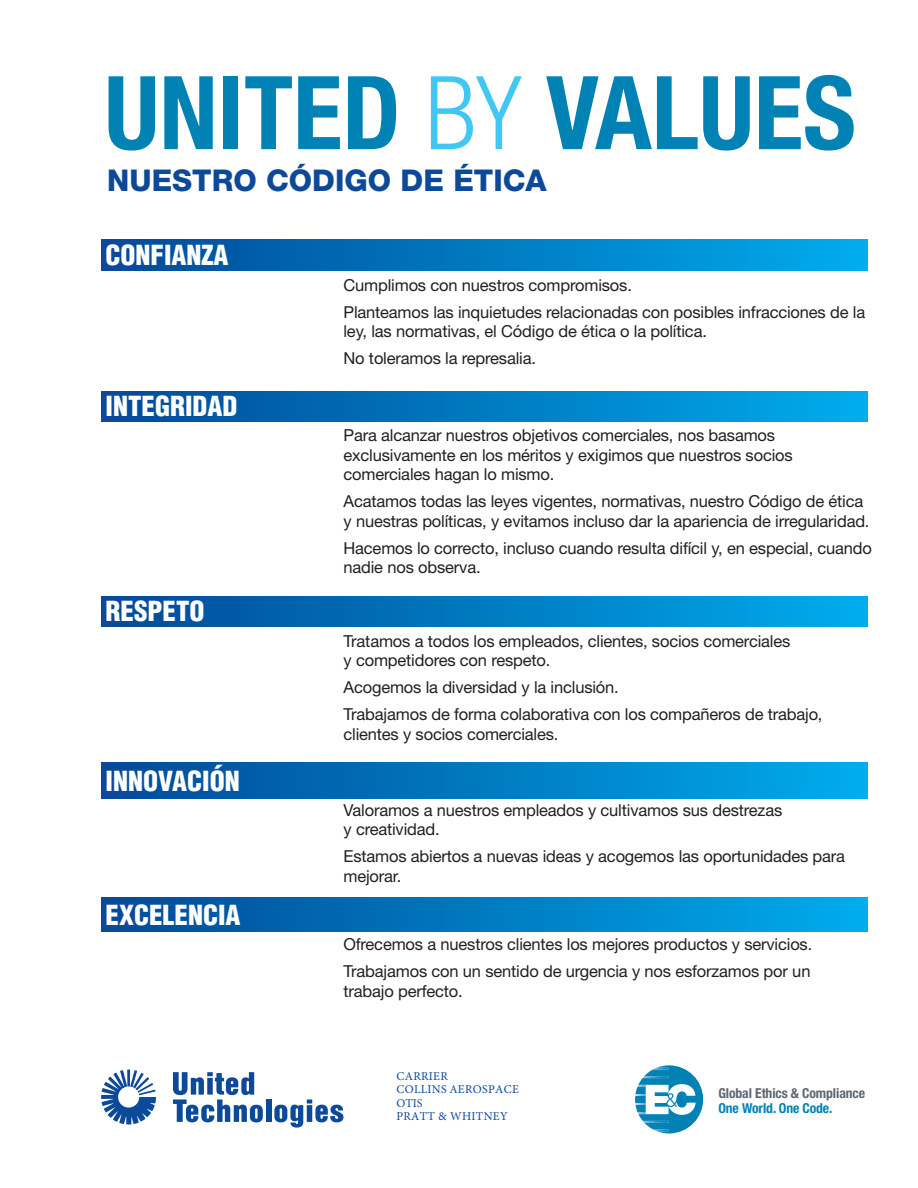
<style>
.page{position:relative;width:918px;height:1188px;background:#fff}
.page>*{position:absolute;margin:0;border:0;box-sizing:border-box;transform-origin:0 0}
.t1{font:700 condensed 102px "Helvetica Neue LT Std";color:#0082b5}
.t2{font:800 30px "Helvetica Neue LT Std";color:#0d4999}
.subhead3_condensed{font:900 condensed 27px "Helvetica LT Std";color:#fff}
.Body_copy{font:16.5px/19.5px "Helvetica Neue LT Std";letter-spacing:-.01em;color:#231f20}
.t3{font:700 condensed 13.65px/15.3px "Helvetica Neue";letter-spacing:-.005em;color:#5c6771}
.t4{font:12px/13.2px "Minion Pro";letter-spacing:.025em;color:#0d4999}
.s1{font-family:"Helvetica Neue LT";font-weight:300;color:#40c7f4}
.s2{color:#0082b5}
</style>
<div class="page">
<div style="left:101px;top:239px;width:767px;height:32px;background:linear-gradient(to right,#024997,#00acec)"></div>
<div style="left:101px;top:391px;width:767px;height:30px;background:linear-gradient(to right,#024997,#00acec)"></div>
<div style="left:101px;top:597px;width:767px;height:30px;background:linear-gradient(to right,#024997,#00acec)"></div>
<div style="left:101px;top:763px;width:767px;height:36px;background:linear-gradient(to right,#024997,#00acec)"></div>
<div style="left:101px;top:897px;width:767px;height:35px;background:linear-gradient(to right,#024997,#00acec)"></div>
<svg style="left:635px;top:1065px;width:68px;height:68px"></svg>
<div style="left:266px;top:1099px;width:5px;height:23px;background:#0d4999"></div>
<svg style="left:274px;top:1099px;width:70px;height:29px"></svg>
<svg style="left:173px;top:1072px;width:90px;height:50px"></svg>
<svg style="left:101px;top:1070px;width:55px;height:55px"></svg>
<p class="t1" style="left:104px;top:51px;width:753px">UNITED <span class="s1">BY</span> VALUES</p>
<p class="t2" style="left:107px;top:162px;width:441px">NUESTRO CÓDIGO DE ÉTICA</p>
<p class="subhead3_condensed" style="left:106px;top:238px;width:125px">CONFIANZA</p>
<p class="subhead3_condensed" style="left:106px;top:389px;width:134px">INTEGRIDAD</p>
<p class="subhead3_condensed" style="left:106px;top:594px;width:101px">RESPETO</p>
<p class="subhead3_condensed" style="left:106px;top:764px;width:136px">INNOVACIÓN</p>
<p class="subhead3_condensed" style="left:106px;top:898px;width:137px">EXCELENCIA</p>
<p class="Body_copy" style="left:344px;top:275px;width:290px">Cumplimos con nuestros compromisos.</p>
<p class="Body_copy" style="left:344px;top:302px;width:523px">Planteamos las inquietudes relacionadas con posibles infracciones de la ley, las normativas, el Código de ética o la política.</p>
<p class="Body_copy" style="left:344px;top:348px;width:194px">No toleramos la represalia.</p>
<p class="Body_copy" style="left:344px;top:425px;width:451px">Para alcanzar nuestros objetivos comerciales, nos basamos exclusivamente en los méritos y exigimos que nuestros socios comerciales hagan lo mismo.</p>
<p class="Body_copy" style="left:344px;top:491px;width:528px">Acatamos todas las leyes vigentes, normativas, nuestro Código de ética y nuestras políticas, y evitamos incluso dar la apariencia de irregularidad.</p>
<p class="Body_copy" style="left:344px;top:538px;width:530px">Hacemos lo correcto, incluso cuando resulta difícil y, en especial, cuando nadie nos observa.</p>
<p class="Body_copy" style="left:344px;top:631px;width:448px">Tratamos a todos los empleados, clientes, socios comerciales y competidores con respeto.</p>
<p class="Body_copy" style="left:344px;top:677px;width:277px">Acogemos la diversidad y la inclusión.</p>
<p class="Body_copy" style="left:344px;top:704px;width:481px">Trabajamos de forma colaborativa con los compañeros de trabajo, clientes y socios comerciales.</p>
<p class="Body_copy" style="left:344px;top:800px;width:440px">Valoramos a nuestros empleados y cultivamos sus destrezas y creatividad.</p>
<p class="Body_copy" style="left:344px;top:846px;width:503px">Estamos abiertos a nuevas ideas y acogemos las oportunidades para mejorar.</p>
<p class="Body_copy" style="left:344px;top:934px;width:470px">Ofrecemos a nuestros clientes los mejores productos y servicios.</p>
<p class="Body_copy" style="left:344px;top:961px;width:469px">Trabajamos con un sentido de urgencia y nos esforzamos por un trabajo perfecto.</p>
<p class="t4" style="left:396px;top:1070px;width:124px">CARRIER<br>COLLINS AEROSPACE<br>OTIS<br>PRATT &amp; WHITNEY</p>
<p class="t3" style="left:718px;top:1085px;width:148px">Global Ethics &amp; Compliance<br><span class="s2">One World. One Code.</span></p>
</div>
